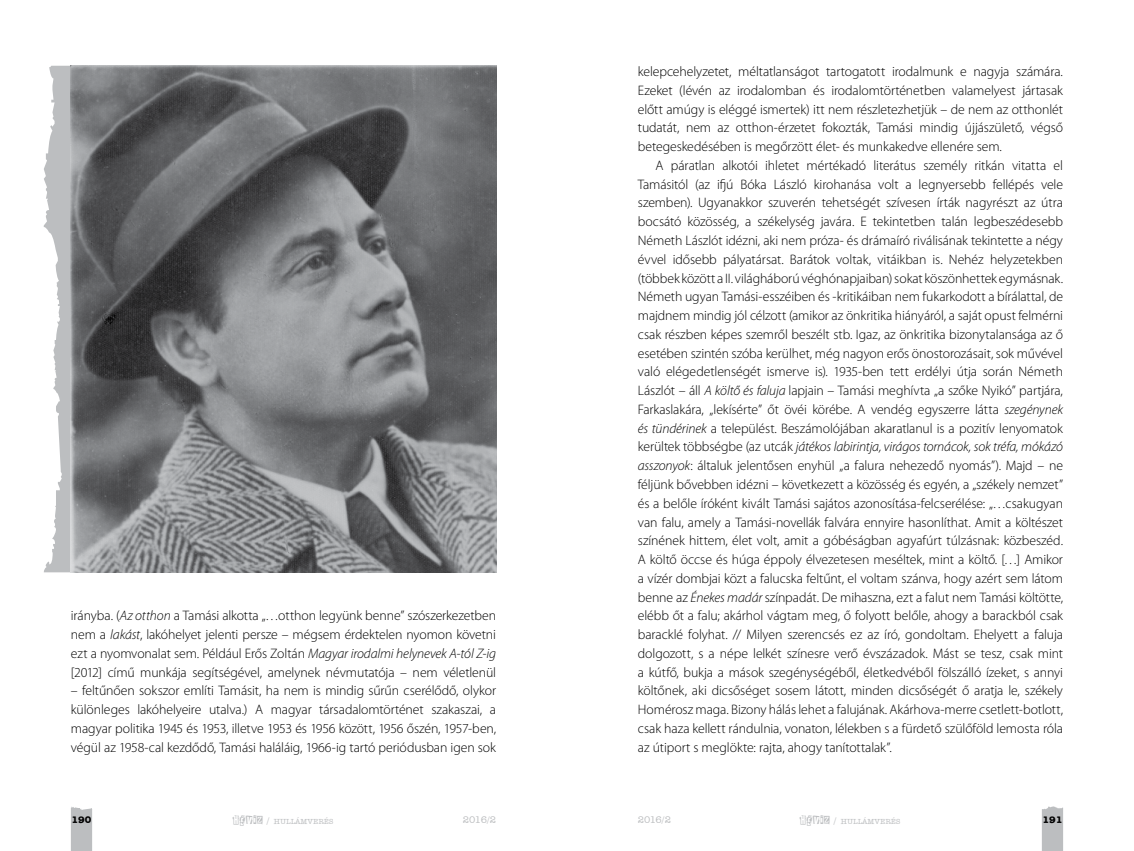
<style>
.page{position:relative;width:1134px;height:851px;background:#fff}
.page>*{position:absolute;margin:0;border:0;box-sizing:border-box;transform-origin:0 0}
.t1{font:300 13.75px/18.8px "Myriad Pro";letter-spacing:-.005em;color:#000;text-align:justify}
.t2{font:10px "American Typewriter HU Medium";letter-spacing:-.055em;color:#bcbec0}
.t3{font:10px "Postinkantaja Job";color:#bcbec0}
.t4{font:10px "American Typewriter HU Bold";color:#000}
.t5{font:7.5px "American Typewriter HU Medium";color:#bcbec0}
.s1{font-style:italic}
.s2{font-size:10px}
</style>
<div class="page">
<svg style="left:71px;top:807px;width:21px;height:43px"></svg>
<svg style="left:1042px;top:806px;width:21px;height:44px"></svg>
<svg style="left:44px;top:66px;width:27px;height:506px"></svg>
<img style="left:71px;top:66px;width:425px;height:506px">
<p class="t1" style="left:71px;top:606px;width:427px">irányba. (<span class="s1">Az otthon</span> a Tamási alkotta „…otthon legyünk benne” szószerkezetben nem a <span class="s1">lakást</span>, lakóhelyet jelenti persze – mégsem érdektelen nyomon követni ezt a nyomvonalat sem. Például Erős Zoltán <span class="s1">Magyar irodalmi helynevek A-tól Z-ig </span>[2012] című munkája segítségével, amelynek névmutatója – nem véletlenül</p>
<p class="t1" style="left:71px;top:681px;width:427px">– feltűnően sokszor említi Tamásit, ha nem is mindig sűrűn cserélődő, olykor különleges lakóhelyeire utalva.) A magyar társadalomtörténet szakaszai, a magyar politika 1945 és 1953, illetve 1953 és 1956 között, 1956 őszén, 1957-ben, végül az 1958-cal kezdődő, Tamási haláláig, 1966-ig tartó periódusban igen sok</p>
<p class="t1" style="left:638px;top:62px;width:427px">kelepcehelyzetet, méltatlanságot tartogatott irodalmunk e nagyja számára.<br>Ezeket (lévén az irodalomban és irodalomtörténetben valamelyest jártasak előtt amúgy is eléggé ismertek) itt nem részletezhetjük – de nem az otthonlét tudatát, nem az otthon-érzetet fokozták, Tamási mindig újjászülető, végső betegeskedésében is megőrzött élet- és munkakedve ellenére sem.</p>
<p class="t1" style="left:638px;top:156px;width:427px;text-indent:18px">A páratlan alkotói ihletet mértékadó literátus személy ritkán vitatta el Tamásitól (az ifjú Bóka László kirohanása volt a legnyersebb fellépés vele szemben). Ugyanakkor szuverén tehetségét szívesen írták nagyrészt az útra bocsátó közösség, a székelység javára. E tekintetben talán legbeszédesebb Németh Lászlót idézni, aki nem próza- és drámaíró riválisának tekintette a négy évvel idősebb pályatársat. Barátok voltak, vitáikban is. Nehéz helyzetekben (többek között a II. világháború véghónapjaiban) sokat köszönhettek egymásnak.<br>Németh ugyan Tamási-esszéiben és -kritikáiban nem fukarkodott a bírálattal, de majdnem mindig jól célzott (amikor az önkritika hiányáról, a saját opust felmérni csak részben képes szemről beszélt stb. Igaz, az önkritika bizonytalansága az ő esetében szintén szóba kerülhet, még nagyon erős önostorozásait, sok művével való elégedetlenségét ismerve is). 1935-ben tett erdélyi útja során Németh Lászlót – áll <span class="s1">A költő és faluja</span> lapjain – Tamási meghívta „a szőke Nyikó” partjára, Farkaslakára, „lekísérte” őt övéi körébe. A vendég egyszerre látta <span class="s1">szegénynek és tündérinek</span> a települést. Beszámolójában akaratlanul is a pozitív lenyomatok kerültek többségbe (az utcák <span class="s1">játékos labirintja, virágos tornácok, sok tréfa, mókázó asszonyok</span>: általuk jelentősen enyhül „a falura nehezedő nyomás”). Majd – ne féljünk bővebben idézni – következett a közösség és egyén, a „székely nemzet” és a belőle íróként kivált Tamási sajátos azonosítása-felcserélése: „…csakugyan van falu, amely a Tamási-novellák falvára ennyire hasonlíthat. Amit a költészet színének hittem, élet volt, amit a góbéságban agyafúrt túlzásnak: közbeszéd.<br>A költő öccse és húga éppoly élvezetesen meséltek, mint a költő. […] Amikor a vízér dombjai közt a falucska feltűnt, el voltam szánva, hogy azért sem látom benne az <span class="s1">Énekes madár</span> színpadát. De mihaszna, ezt a falut nem Tamási költötte, elébb őt a falu; akárhol vágtam meg, ő folyott belőle, ahogy a barackból csak baracklé folyhat. // Milyen szerencsés ez az író, gondoltam. Ehelyett a faluja dolgozott, s a népe lelkét színesre verő évszázadok. Mást se tesz, csak mint a kútfő, bukja a mások szegénységéből, életkedvéből fölszálló ízeket, s annyi költőnek, aki dicsőséget sosem látott, minden dicsőségét ő aratja le, székely Homérosz maga. Bizony hálás lehet a falujának. Akárhova-merre csetlett-botlott, csak haza kellett rándulnia, vonaton, lélekben s a fürdető szülőföld lemosta róla az útiport s meglökte: rajta, ahogy tanítottalak”.</p>
<p class="t4" style="left:72px;top:813px;width:21px">190</p>
<p class="t3" style="left:234px;top:813px;width:24px">H ÉVÍZ</p>
<p class="t5" style="left:267px;top:816px;width:26px"><span class="s2">/</span> HULLÁMVER</p>
<p class="t5" style="left:324px;top:816px;width:10px">ÉS</p>
<p class="t2" style="left:463px;top:813px;width:35px">2016/2</p>
<p class="t2" style="left:638px;top:813px;width:35px">2016/2</p>
<p class="t3" style="left:801px;top:813px;width:24px">H ÉVÍZ</p>
<p class="t5" style="left:834px;top:816px;width:26px"><span class="s2">/</span> HULLÁMVER</p>
<p class="t5" style="left:891px;top:816px;width:10px">ÉS</p>
<p class="t4" style="left:1042px;top:813px;width:21px">191</p>
</div>
